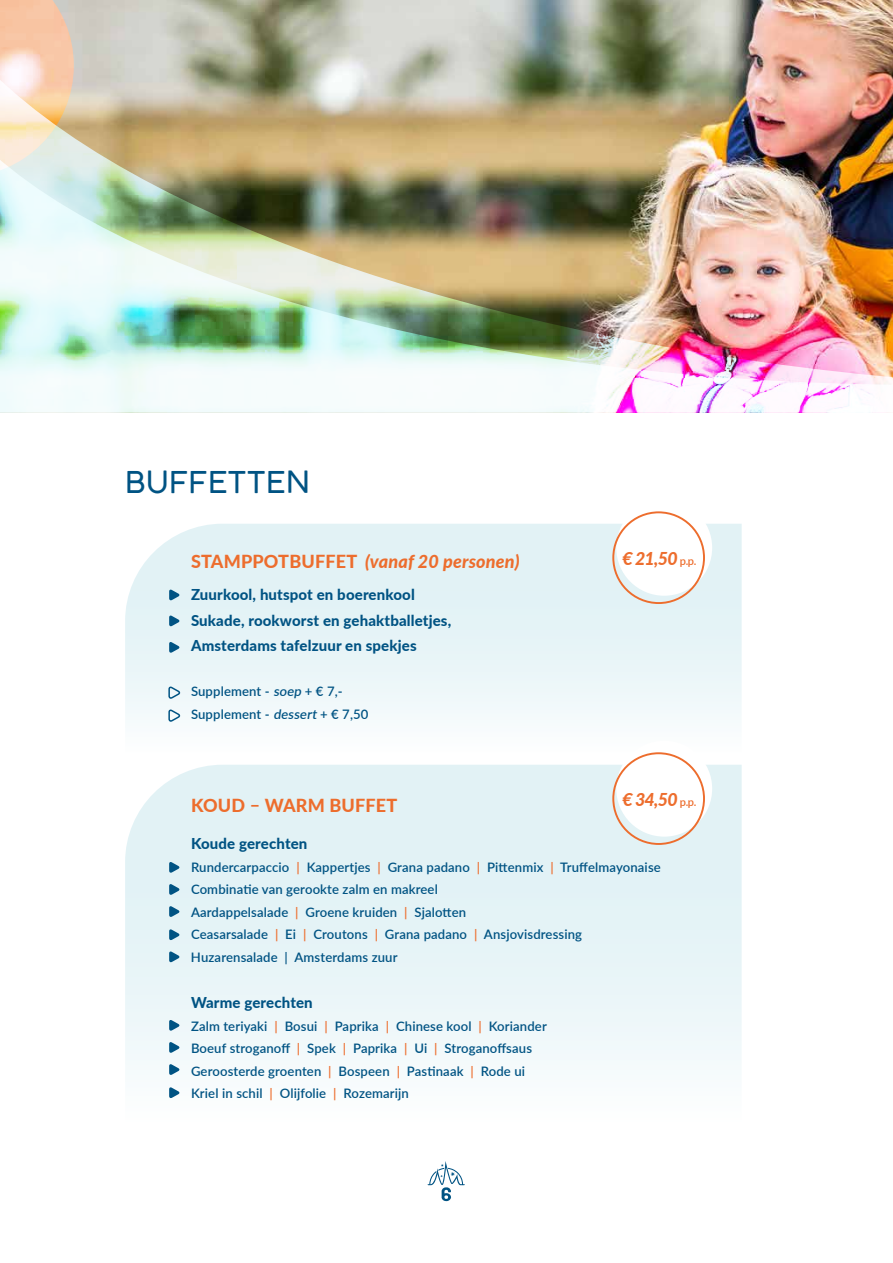
<style>
.page{position:relative;width:893px;height:1263px;background:#fff}
.page>*{position:absolute;margin:0;border:0;box-sizing:border-box;transform-origin:0 0}
.t1{font:300 30px "Cocogoose";letter-spacing:.02em;color:#005383}
.t2{font:italic 800 18px "Lato";letter-spacing:.01em;color:#ed6d2d}
.t3{font:800 18px "Lato";letter-spacing:.01em;color:#ed6d2d}
.t4{font:italic 800 17.7px "Lato";letter-spacing:-.04em;color:#ed6d2d}
.t5{font:800 15px/25.5px "Lato";letter-spacing:.01em;color:#005383}
.t6{font:600 13.05px/22.5px "Lato";letter-spacing:.01em;color:#005383}
.s1{font-style:normal}
.s2{font-weight:600;font-style:normal;font-size:11.1px}
.s3{color:#ed6d2d}
</style>
<div class="page">
<svg style="left:125px;top:524px;width:617px;height:198px"></svg>
<div style="left:616px;top:500px;width:96px;height:96px;background:#fff;border-radius:50%"></div>
<div style="left:612px;top:511px;width:93px;height:93px;border:2px solid #ed6d2d;border-radius:50%"></div>
<svg style="left:168px;top:685px;width:12px;height:13px"></svg>
<svg style="left:168px;top:708px;width:12px;height:13px"></svg>
<svg style="left:169px;top:589px;width:11px;height:12px"></svg>
<svg style="left:169px;top:615px;width:11px;height:12px"></svg>
<svg style="left:169px;top:641px;width:11px;height:12px"></svg>
<svg style="left:125px;top:765px;width:617px;height:334px"></svg>
<svg style="left:169px;top:861px;width:11px;height:12px"></svg>
<svg style="left:169px;top:1019px;width:11px;height:12px"></svg>
<svg style="left:169px;top:884px;width:11px;height:11px"></svg>
<svg style="left:169px;top:1041px;width:11px;height:12px"></svg>
<svg style="left:169px;top:906px;width:11px;height:11px"></svg>
<svg style="left:169px;top:1064px;width:11px;height:11px"></svg>
<svg style="left:169px;top:929px;width:11px;height:12px"></svg>
<svg style="left:169px;top:1087px;width:11px;height:11px"></svg>
<svg style="left:169px;top:951px;width:11px;height:12px"></svg>
<div style="left:616px;top:741px;width:96px;height:96px;background:#fff;border-radius:50%"></div>
<div style="left:612px;top:752px;width:93px;height:93px;border:2px solid #ed6d2d;border-radius:50%"></div>
<svg style="left:427px;top:1161px;width:38px;height:40px"></svg>
<img style="left:0;top:0;width:893px;height:413px">
<svg style="left:0;top:0;width:74px;height:177px;background:#f2d9c1"></svg>
<h1 class="t1" style="left:125px;top:461px;width:186px">BUFFETTEN</h1>
<h2 class="t2" style="left:191px;top:548px;width:330px"><span class="s1">STAMPPOTBUFFET</span> (vanaf 20 personen)</h2>
<p class="t5" style="left:191px;top:581px;width:262px">Zuurkool, hutspot en boerenkool<br>Sukade, rookworst en gehaktballetjes,<br>Amsterdams tafelzuur en spekjes</p>
<p class="t6" style="left:191px;top:680px;width:179px">Supplement - soep + € 7,-<br>Supplement - dessert + € 7,50</p>
<h3 class="t4" style="left:622px;top:545px;width:75px">€ 21,50 <span class="s2">p.p.</span></h3>
<h3 class="t4" style="left:622px;top:786px;width:75px">€ 34,50 <span class="s2">p.p.</span></h3>
<h2 class="t3" style="left:191px;top:792px;width:208px">KOUD – WARM BUFFET</h2>
<p class="t5" style="left:191px;top:830px;width:118px">Koude gerechten</p>
<p class="t6" style="left:191px;top:855px;width:471px">Rundercarpaccio <span class="s3">|</span> Kappertjes <span class="s3">|</span> Grana padano <span class="s3">|</span> Pittenmix <span class="s3">|</span> Truffelmayonaise Combinatie van gerookte zalm en makreel<br>Aardappelsalade <span class="s3">|</span> Groene kruiden <span class="s3">|</span> Sjalotten<br>Ceasarsalade <span class="s3">|</span> Ei <span class="s3">|</span> Croutons <span class="s3">|</span> Grana padano <span class="s3">|</span> Ansjovisdressing Huzarensalade | Amsterdams zuur</p>
<p class="t5" style="left:191px;top:989px;width:123px">Warme gerechten</p>
<p class="t6" style="left:191px;top:1014px;width:357px">Zalm teriyaki <span class="s3">|</span> Bosui <span class="s3">|</span> Paprika <span class="s3">|</span> Chinese kool <span class="s3">|</span> Koriander Boeuf stroganoff <span class="s3">|</span> Spek <span class="s3">|</span> Paprika <span class="s3">|</span> Ui <span class="s3">|</span> Stroganoffsaus Geroosterde groenten <span class="s3">|</span> Bospeen <span class="s3">|</span> Pastinaak <span class="s3">|</span> Rode ui Kriel in schil <span class="s3">|</span> Olijfolie <span class="s3">|</span> Rozemarijn</p>
</div>
